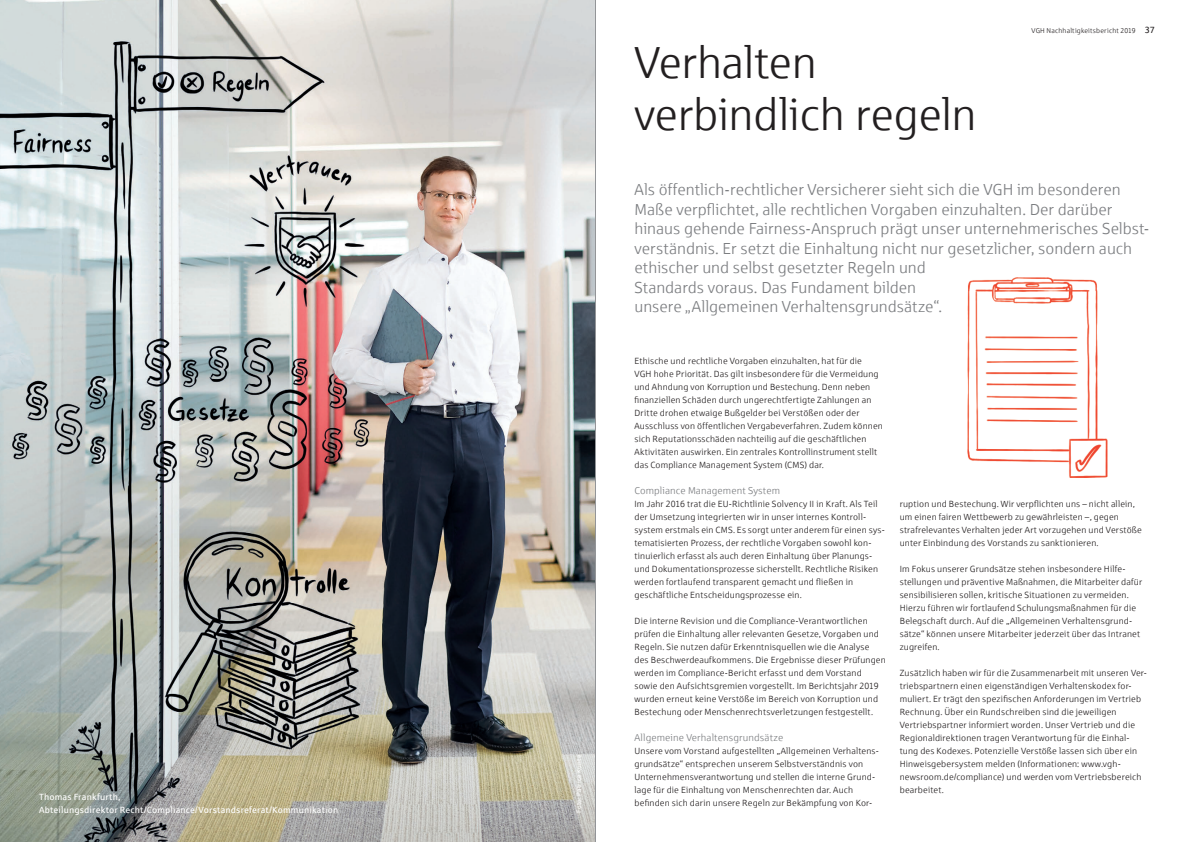
<style>
.page{position:relative;width:1191px;height:842px;background:#fff}
.page>*{position:absolute;margin:0;border:0;box-sizing:border-box;transform-origin:0 0}
.head-A{font:45px/52px "Sparkasse Lt";letter-spacing:-.015em;color:#231f20}
.teaser{font:16px/19.5px "Sparkasse Lt";color:#7c7e81}
.subline{font:10px "Sparkasse Lt";letter-spacing:.01em;color:#7c7e81}
.copy{font:9px/13px "Sparkasse Lt";letter-spacing:.015em;color:#231f20}
.copy-2{font:9px/13px "Sparkasse Rg";letter-spacing:.015em;color:#fff}
.t1{font:7px "Sparkasse Lt";letter-spacing:.025em;color:#231f20}
.legende{font:6.5px "Sparkasse Rg";letter-spacing:.025em;color:#fff}
.s1{font-family:"Sparkasse Rg";font-size:9px}
</style>
<div class="page">
<img style="left:967px;top:278px;width:140px;height:199px">
<img style="left:0;top:0;width:595px;height:842px">
<hr style="left:595px;top:0;width:1px;height:842px;background:#939598">
<p class="copy-2" style="left:39px;top:790px;width:301px">Thomas Frankfurth,<br>Abteilungsdirektor Recht/Compliance/Vorstandsreferat/Kommunikation</p>
<p class="legende" style="left:575px;top:813px;width:59px;rotate:-90deg">Foto: Patrice Kunte</p>
<p class="head-A" style="left:634px;top:36px;width:343px">Verhalten verbindlich regeln</p>
<p class="t1" style="left:1031px;top:26px;width:125px">VGH Nachhaltigkeitsbericht 2019 <span class="s1">37</span></p>
<p class="teaser" style="left:634px;top:179px;width:516px">Als öffentlich-rechtlicher Versicherer sieht sich die VGH im besonderen Maße verpflichtet, alle rechtlichen Vorgaben einzuhalten. Der darüber hinaus gehende Fairness-Anspruch prägt unser unternehmerisches Selbst&shy;verständnis. Er setzt die Einhaltung nicht nur gesetzlicher, sondern auch ethischer und selbst gesetzter Regeln und<br>Standards voraus. Das Fundament bilden<br>unsere „Allgemeinen Verhaltensgrundsätze“.</p>
<p class="copy" style="left:634px;top:354px;width:250px">Ethische und rechtliche Vorgaben einzuhalten, hat für die<br>VGH hohe Priorität. Das gilt insbesondere für die Vermeidung und Ahndung von Korruption und Bestechung. Denn neben finanziellen Schäden durch ungerechtfertigte Zahlungen an Dritte drohen etwaige Bußgelder bei Verstößen oder der Ausschluss von öffentlichen Vergabeverfahren. Zudem können sich Reputationsschäden nachteilig auf die geschäftlichen Aktivitäten auswirken. Ein zentrales Kontrollinstrument stellt das Compliance Management System (CMS) dar.</p>
<p class="subline" style="left:634px;top:485px;width:147px">Compliance Management System</p>
<p class="copy" style="left:634px;top:497px;width:252px">Im Jahr 2016 trat die EU-Richtlinie Solvency II in Kraft. Als Teil der Umsetzung integrierten wir in unser internes Kontroll&shy;system erstmals ein CMS. Es sorgt unter anderem für einen sys&shy;tematisierten Prozess, der rechtliche Vorgaben sowohl kon&shy;tinuierlich erfasst als auch deren Einhaltung über Planungs&shy;und Dokumentationsprozesse sicherstellt. Rechtliche Risiken werden fortlaufend transparent gemacht und fließen in geschäftliche Entscheidungsprozesse ein.</p>
<p class="copy" style="left:634px;top:614px;width:253px">Die interne Revision und die Compliance-Verantwortlichen prüfen die Einhaltung aller relevanten Gesetze, Vorgaben und Regeln. Sie nutzen dafür Erkenntnisquellen wie die Analyse des Beschwerdeaufkommens. Die Ergebnisse dieser Prüfungen werden im Compliance-Bericht erfasst und dem Vorstand sowie den Aufsichtsgremien vorgestellt. Im Berichtsjahr 2019 wurden erneut keine Verstöße im Bereich von Korruption und Bestechung oder Menschenrechtsverletzungen festgestellt.</p>
<p class="subline" style="left:634px;top:732px;width:150px">Allgemeine Verhaltensgrundsätze</p>
<p class="copy" style="left:634px;top:744px;width:246px">Unsere vom Vorstand aufgestellten „Allgemeinen Verhaltens&shy;grundsätze“ entsprechen unserem Selbstverständnis von Unternehmensverantwortung und stellen die interne Grund&shy;lage für die Einhaltung von Menschenrechten dar. Auch befinden sich darin unsere Regeln zur Bekämpfung von Kor-</p>
<p class="copy" style="left:899px;top:497px;width:244px">ruption und Bestechung. Wir verpflichten uns – nicht allein, um einen fairen Wettbewerb zu gewährleisten –, gegen strafrelevantes Verhalten jeder Art vorzugehen und Verstöße unter Einbindung des Vorstands zu sanktionieren.</p>
<p class="copy" style="left:899px;top:562px;width:244px">Im Fokus unserer Grundsätze stehen insbesondere Hilfe&shy;stellungen und präventive Maßnahmen, die Mitarbeiter dafür sensibilisieren sollen, kritische Situationen zu vermeiden.<br>Hierzu führen wir fortlaufend Schulungsmaßnahmen für die Belegschaft durch. Auf die „Allgemeinen Verhaltensgrund&shy;sätze“ können unsere Mitarbeiter jederzeit über das Intranet zugreifen.</p>
<p class="copy" style="left:899px;top:666px;width:249px">Zusätzlich haben wir für die Zusammenarbeit mit unseren Ver&shy;triebspartnern einen eigenständigen Verhaltenskodex for&shy;muliert. Er trägt den spezifischen Anforderungen im Vertrieb Rechnung. Über ein Rundschreiben sind die jeweiligen Vertriebspartner informiert worden. Unser Vertrieb und die Regionaldirektionen tragen Verantwortung für die Einhal&shy;tung des Kodexes. Potenzielle Verstöße lassen sich über ein Hinweisgebersystem melden (Informationen: www.vgh&shy;newsroom.de/compliance) und werden vom Vertriebsbereich bearbeitet.</p>
</div>
